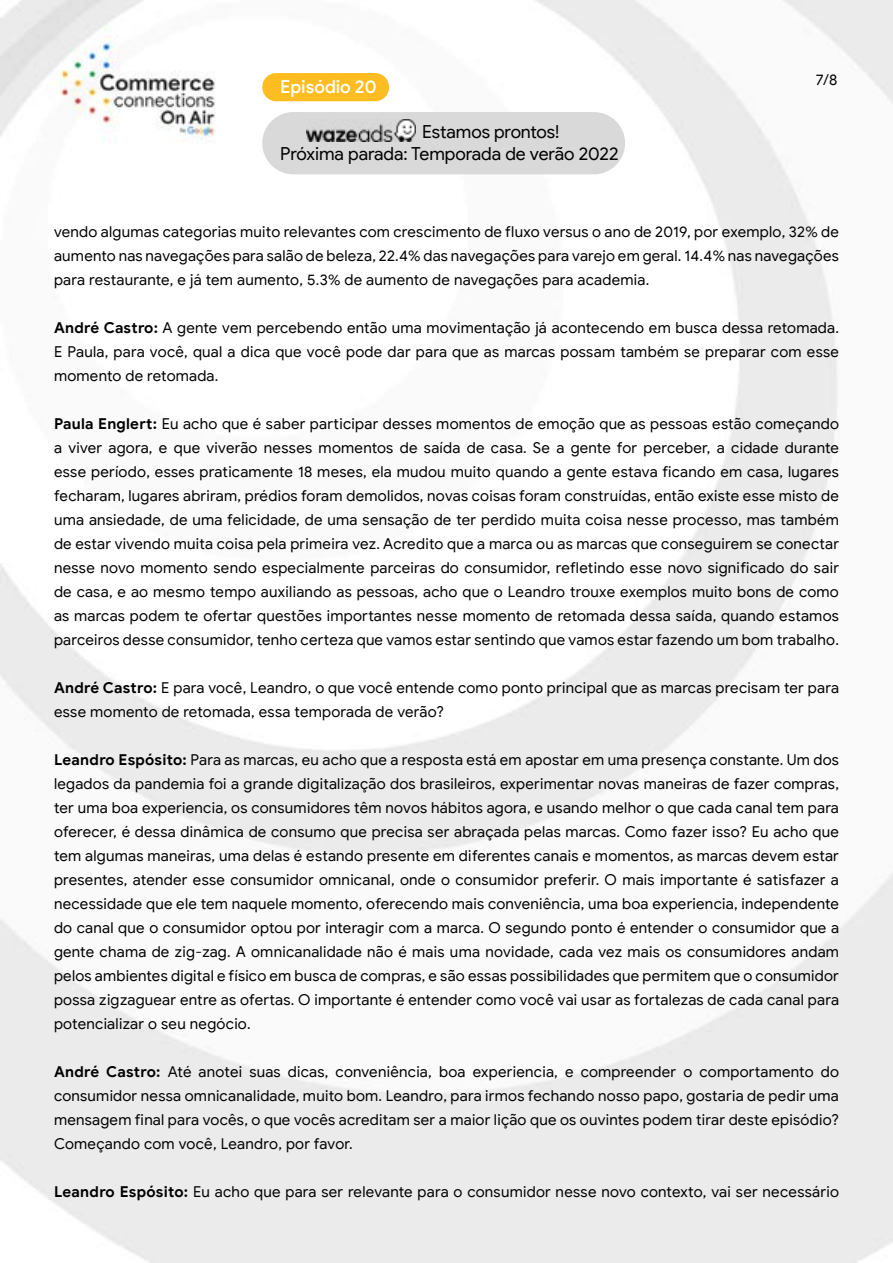
<style>
.page{position:relative;width:893px;height:1263px;background:#fff}
.page>*{position:absolute;margin:0;border:0;box-sizing:border-box;transform-origin:0 0}
.t1{font:18px/21.6px "Google Sans Display";letter-spacing:-.005em;color:#000}
.t2{font:500 18px "Google Sans Display";color:#fff}
.t3{font:15px/24px "Google Sans";letter-spacing:.015em;color:#000;text-align:justify}
.t4{font:15px "Google Sans Display";color:#000}
.s1{font-weight:700}
</style>
<div class="page">
<img style="left:0;top:0;width:893px;height:1263px">
<div style="left:262px;top:73px;width:127px;height:28px;background:#ffbd21;border-radius:14px"></div>
<div style="left:262px;top:112px;width:363px;height:62px;background:#d9d9d9;border-radius:31px"></div>
<img style="left:306px;top:120px;width:109px;height:21px">
<p class="t2" style="left:280px;top:76px;width:98px">Episódio 20</p>
<p class="t1" style="left:280px;top:121px;width:340px;text-indent:142px">Estamos prontos!<br>Próxima parada: Temporada de verão 2022</p>
<p class="t4" style="left:816px;top:70px;width:23px">7/8</p>
<p class="t3" style="left:54px;top:219px;width:786px">vendo algumas categorias muito relevantes com crescimento de fluxo versus o ano de 2019, por exemplo, 32% de aumento nas navegações para salão de beleza, 22.4% das navegações para varejo em geral. 14.4% nas navegações para restaurante, e já tem aumento, 5.3% de aumento de navegações para academia.</p>
<p class="t3" style="left:54px;top:315px;width:786px"><span class="s1">André Castro:</span> A gente vem percebendo então uma movimentação já acontecendo em busca dessa retomada.<br>E Paula, para você, qual a dica que você pode dar para que as marcas possam também se preparar com esse momento de retomada.</p>
<p class="t3" style="left:54px;top:411px;width:786px"><span class="s1">Paula Englert:</span> Eu acho que é saber participar desses momentos de emoção que as pessoas estão começando a viver agora, e que viverão nesses momentos de saída de casa. Se a gente for perceber, a cidade durante esse período, esses praticamente 18 meses, ela mudou muito quando a gente estava ficando em casa, lugares fecharam, lugares abriram, prédios foram demolidos, novas coisas foram construídas, então existe esse misto de uma ansiedade, de uma felicidade, de uma sensação de ter perdido muita coisa nesse processo, mas também de estar vivendo muita coisa pela primeira vez. Acredito que a marca ou as marcas que conseguirem se conectar nesse novo momento sendo especialmente parceiras do consumidor, refletindo esse novo significado do sair de casa, e ao mesmo tempo auxiliando as pessoas, acho que o Leandro trouxe exemplos muito bons de como as marcas podem te ofertar questões importantes nesse momento de retomada dessa saída, quando estamos parceiros desse consumidor, tenho certeza que vamos estar sentindo que vamos estar fazendo um bom trabalho.</p>
<p class="t3" style="left:54px;top:675px;width:786px"><span class="s1">André Castro:</span> E para você, Leandro, o que você entende como ponto principal que as marcas precisam ter para esse momento de retomada, essa temporada de verão?</p>
<p class="t3" style="left:54px;top:747px;width:787px"><span class="s1">Leandro Espósito:</span> Para as marcas, eu acho que a resposta está em apostar em uma presença constante. Um dos legados da pandemia foi a grande digitalização dos brasileiros, experimentar novas maneiras de fazer compras, ter uma boa experiencia, os consumidores têm novos hábitos agora, e usando melhor o que cada canal tem para oferecer, é dessa dinâmica de consumo que precisa ser abraçada pelas marcas. Como fazer isso? Eu acho que tem algumas maneiras, uma delas é estando presente em diferentes canais e momentos, as marcas devem estar presentes, atender esse consumidor omnicanal, onde o consumidor preferir. O mais importante é satisfazer a necessidade que ele tem naquele momento, oferecendo mais conveniência, uma boa experiencia, independente do canal que o consumidor optou por interagir com a marca. O segundo ponto é entender o consumidor que a gente chama de zig-zag. A omnicanalidade não é mais uma novidade, cada vez mais os consumidores andam pelos ambientes digital e físico em busca de compras, e são essas possibilidades que permitem que o consumidor possa zigzaguear entre as ofertas. O importante é entender como você vai usar as fortalezas de cada canal para potencializar o seu negócio.</p>
<p class="t3" style="left:54px;top:1059px;width:786px"><span class="s1">André Castro:</span> Até anotei suas dicas, conveniência, boa experiencia, e compreender o comportamento do consumidor nessa omnicanalidade, muito bom. Leandro, para irmos fechando nosso papo, gostaria de pedir uma mensagem final para vocês, o que vocês acreditam ser a maior lição que os ouvintes podem tirar deste episódio?<br>Começando com você, Leandro, por favor.</p>
<p class="t3" style="left:54px;top:1179px;width:786px"><span class="s1">Leandro Espósito:</span> Eu acho que para ser relevante para o consumidor nesse novo contexto, vai ser necessário</p>
</div>
